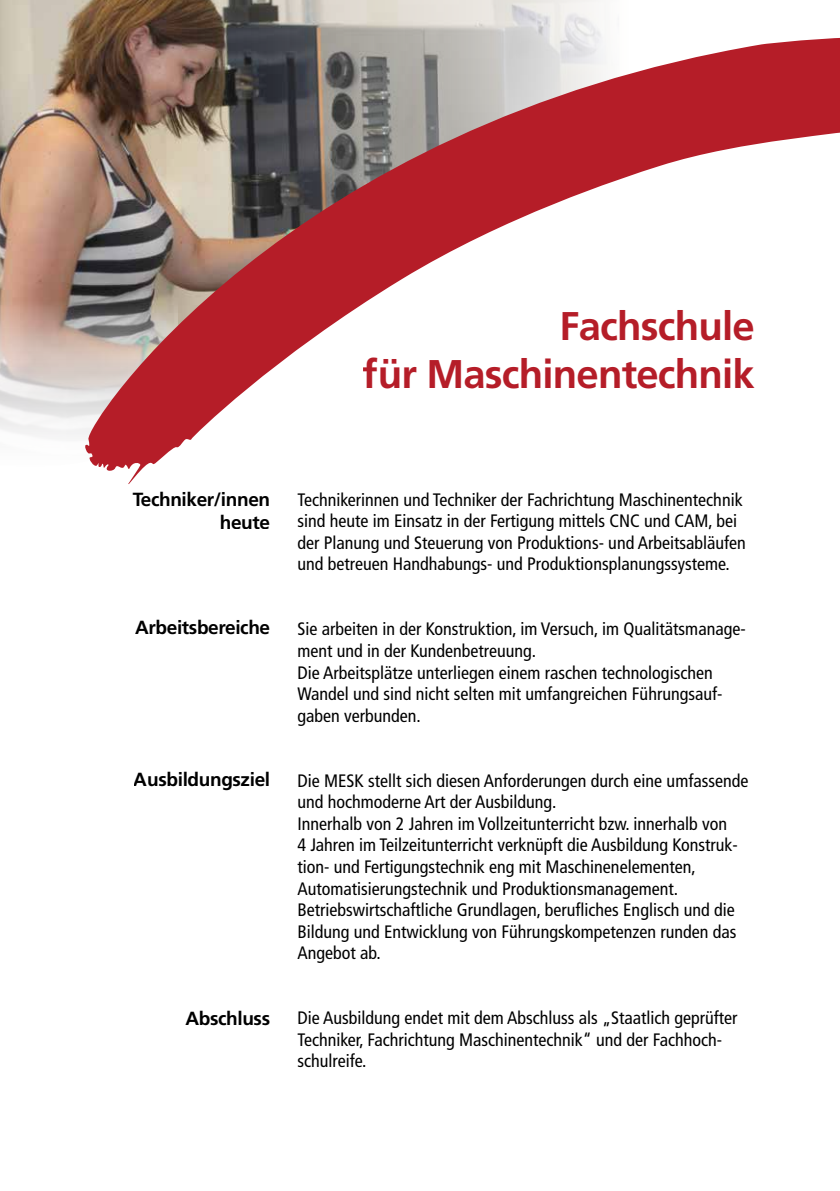
<style>
.page{position:relative;width:840px;height:1191px;background:#fff}
.page>*{position:absolute;margin:0;border:0;box-sizing:border-box;transform-origin:0 0}
.t1{font:700 40px/48px "Frutiger";letter-spacing:-.02em;color:#b51d28;text-align:right}
.t2{font:700 19px/22.8px "Frutiger";letter-spacing:-.02em;color:#000;text-align:right}
.t3{font:condensed 18px/21.6px "Frutiger";color:#000}
</style>
<div class="page">
<img style="left:0;top:0;width:599px;height:291px">
<svg style="left:0;top:291px;width:83px;height:146px"></svg>
<svg style="left:83px;top:24px;width:756px;height:460px"></svg>
<h1 class="t1" style="left:363px;top:302px;width:393px">Fachschule<br>für Maschinentechnik</h1>
<p class="t2" style="left:133px;top:488px;width:139px">Techniker/innen heute</p>
<p class="t3" style="left:297px;top:489px;width:449px">Technikerinnen und Techniker der Fachrichtung Maschinentechnik sind heute im Einsatz in der Fertigung mittels CNC und CAM, bei der Planung und Steuerung von Produktions- und Arbeitsabläufen und betreuen Handhabungs- und Produktionsplanungssysteme.</p>
<p class="t2" style="left:135px;top:616px;width:136px">Arbeitsbereiche</p>
<p class="t3" style="left:297px;top:618px;width:449px">Sie arbeiten in der Konstruktion, im Versuch, im Qualitätsmanage&shy;ment und in der Kundenbetreuung.<br>Die Arbeitsplätze unterliegen einem raschen technologischen Wandel und sind nicht selten mit umfangreichen Führungsauf&shy;gaben verbunden.</p>
<p class="t2" style="left:134px;top:768px;width:138px">Ausbildungsziel</p>
<p class="t3" style="left:297px;top:769px;width:452px">Die MESK stellt sich diesen Anforderungen durch eine umfassende und hochmoderne Art der Ausbildung.<br>Innerhalb von 2 Jahren im Vollzeitunterricht bzw. innerhalb von<br>4 Jahren im Teilzeitunterricht verknüpft die Ausbildung Konstruk&shy;tion- und Fertigungstechnik eng mit Maschinenelementen, Automatisierungstechnik und Produktionsmanagement.<br>Betriebswirtschaftliche Grundlagen, berufliches Englisch und die Bildung und Entwicklung von Führungskompetenzen runden das Angebot ab.</p>
<p class="t2" style="left:185px;top:1007px;width:86px">Abschluss</p>
<p class="t3" style="left:297px;top:1007px;width:441px">Die Ausbildung endet mit dem Abschluss als „Staatlich geprüfter<br>Techniker, Fachrichtung Maschinentechnik“ und der Fachhoch&shy;schulreife.</p>
</div>
